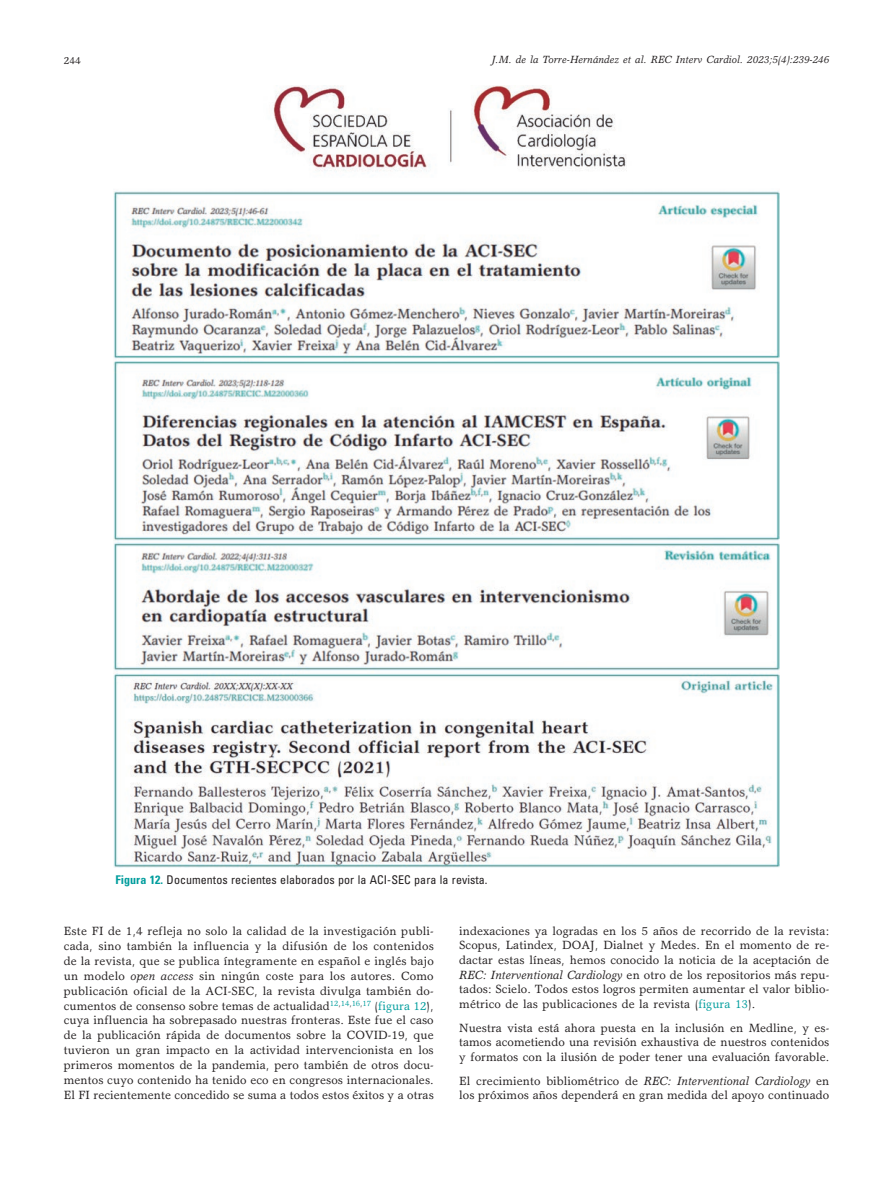
<style>
.page{position:relative;width:893px;height:1191px;background:#fff}
.page>*{position:absolute;margin:0;border:0;box-sizing:border-box;transform-origin:0 0}
.t1{font:12px/15px "Garth Graphic Std";letter-spacing:.005em;color:#231f20;text-align:justify}
.t2{font:condensed 12px "Univers LT Std";letter-spacing:.005em;color:#231f20}
.t3{font:italic 10.5px "Garth Graphic Std";letter-spacing:.005em;color:#231f20}
.t4{font:10.5px "Garth Graphic Std";color:#231f20}
.s1{font-weight:700;color:#009d9d}
.s2{font-style:italic}
.s3{color:#009d9d}
</style>
<div class="page">
<img style="left:114px;top:85px;width:665px;height:782px">
<p class="t4" style="left:64px;top:54px;width:19px">244</p>
<p class="t3" style="left:492px;top:53px;width:339px">J.M. de la Torre-Hernández et al. REC Interv Cardiol. 2023;5(4):239-246</p>
<p class="t2" style="left:115px;top:872px;width:374px"><span class="s1">Figura 12.</span> Documentos recientes elaborados por la ACI-SEC para la revista.</p>
<p class="t1" style="left:64px;top:923px;width:372px">Este FI de 1,4 refleja no solo la calidad de la investigación publi&shy;cada, sino también la influencia y la difusión de los contenidos de la revista, que se publica íntegramente en español e inglés bajo un modelo <span class="s2">open access</span> sin ningún coste para los autores. Como publicación oficial de la ACI-SEC, la revista divulga también do&shy;cumentos de consenso sobre temas de actualidad<sup>12</sup><sup>,</sup><sup>14</sup><sup>,</sup><sup>16</sup><sup>,</sup><sup>17</sup> (<span class="s3">figura 12</span>), cuya influencia ha sobrepasado nuestras fronteras. Este fue el caso de la publicación rápida de documentos sobre la COVID-19, que tuvieron un gran impacto en la actividad intervencionista en los primeros momentos de la pandemia, pero también de otros docu&shy;mentos cuyo contenido ha tenido eco en congresos internacionales.<br>El FI recientemente concedido se suma a todos estos éxitos y a otras</p>
<p class="t1" style="left:459px;top:923px;width:372px;line-height:14.5px">indexaciones ya logradas en los 5 años de recorrido de la revista:<br>Scopus, Latindex, DOAJ, Dialnet y Medes. En el momento de re&shy;dactar estas líneas, hemos conocido la noticia de la aceptación de <span class="s2">REC: Interventional Cardiology</span> en otro de los repositorios más repu&shy;tados: Scielo. Todos estos logros permiten aumentar el valor biblio&shy;métrico de las publicaciones de la revista (<span class="s3">figura 13</span>).</p>
<p class="t1" style="left:459px;top:1020px;width:371px;line-height:14.5px">Nuestra vista está ahora puesta en la inclusión en Medline, y es&shy;tamos acometiendo una revisión exhaustiva de nuestros contenidos y formatos con la ilusión de poder tener una evaluación favorable.</p>
<p class="t1" style="left:459px;top:1073px;width:371px;line-height:14.5px">El crecimiento bibliométrico de <span class="s2">REC: Interventional Cardiology</span> en los próximos años dependerá en gran medida del apoyo continuado</p>
</div>
